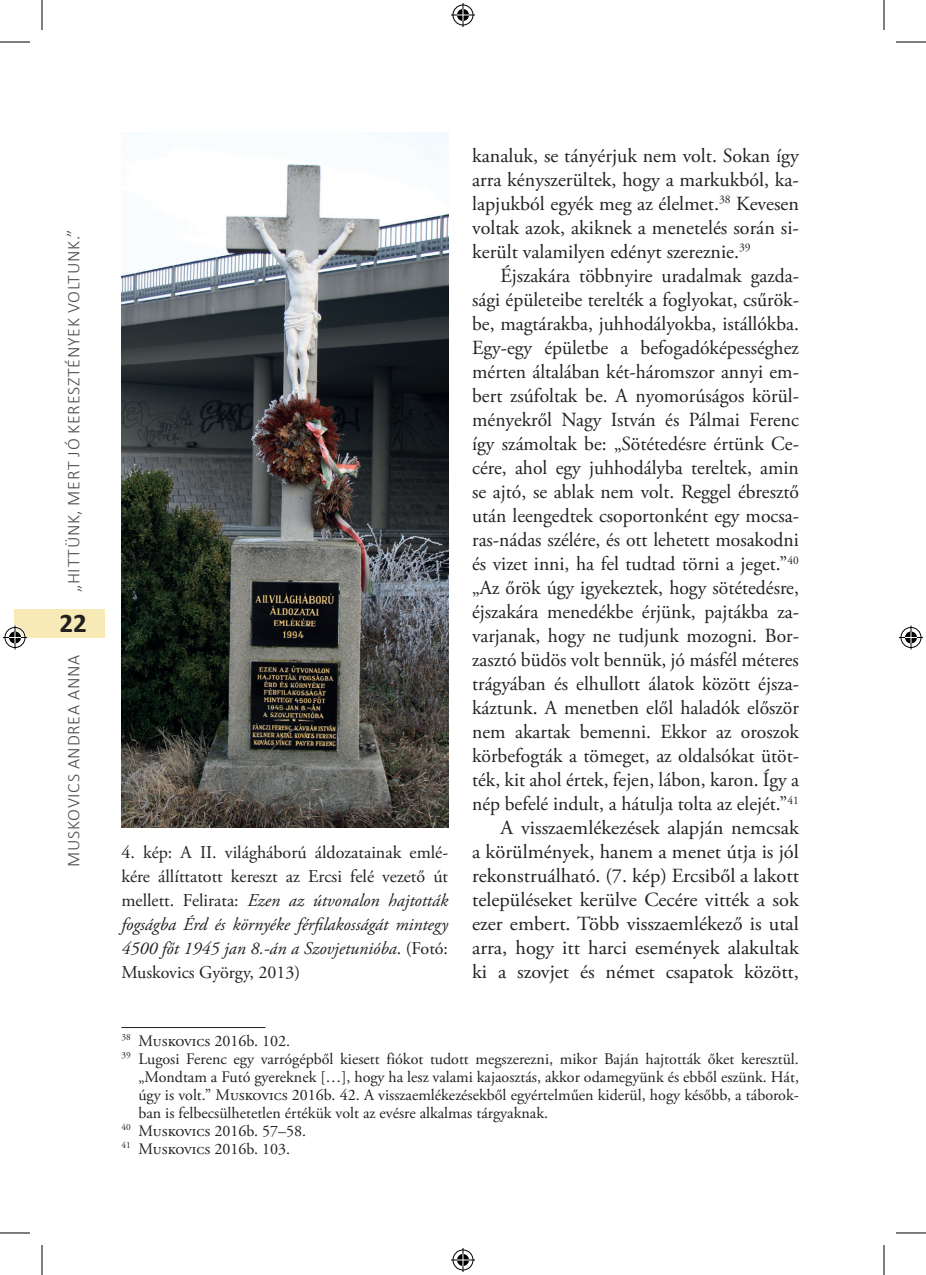
<style>
.page{position:relative;width:926px;height:1275px;background:#fff}
.page>*{position:absolute;margin:0;border:0;box-sizing:border-box;transform-origin:0 0}
.t1{font:700 27px "Calibri";color:#231f20}
.t2{font:20px/24px "Adobe Garamond Pro";color:#231f20;text-align:justify}
.t3{font:18px/24px "Adobe Garamond Pro";color:#231f20;text-align:justify}
.t4{font:300 18px "Calibri";letter-spacing:.04em;color:#4b4c4d}
.t5{font:16px "Adobe Garamond Pro";color:#231f20}
.s1{font-style:italic}
</style>
<div class="page">
<div style="left:14px;top:609px;width:90px;height:28px;background:#f7eab7"></div>
<img style="left:121px;top:133px;width:327px;height:694px">
<hr style="left:121px;top:1027px;width:144px;height:1px;background:#231f20">
<hr style="left:0;top:42px;width:30px;height:1px;background:#000">
<hr style="left:896px;top:42px;width:30px;height:1px;background:#000">
<hr style="left:0;top:1232px;width:30px;height:1px;background:#000">
<hr style="left:896px;top:1232px;width:30px;height:1px;background:#000">
<hr style="left:42px;top:0;width:1px;height:30px;background:#000">
<hr style="left:42px;top:1245px;width:1px;height:30px;background:#000">
<hr style="left:884px;top:0;width:1px;height:30px;background:#000">
<hr style="left:884px;top:1245px;width:1px;height:30px;background:#000">
<svg style="left:451px;top:3px;width:24px;height:24px"></svg>
<svg style="left:451px;top:1248px;width:24px;height:24px"></svg>
<svg style="left:3px;top:625px;width:24px;height:24px"></svg>
<svg style="left:899px;top:625px;width:24px;height:24px"></svg>
<p class="t4" style="left:62px;top:592px;width:364px;rotate:-90deg">„HITTÜNK, MERT JÓ KERESZTÉNYEK VOLTUNK.”</p>
<h1 class="t1" style="left:59px;top:604px;width:29px">22</h1>
<p class="t4" style="left:62px;top:866px;width:213px;rotate:-90deg">MUSKOVICS ANDREA ANNA</p>
<p class="t3" style="left:121px;top:841px;width:328px">4. kép: A II. világháború áldozatainak emlé&shy;kére állíttatott kereszt az Ercsi felé vezető út mellett. Felirata: <span class="s1">Ezen az útvonalon hajtották fogságba Érd és környéke férfilakosságát mintegy 4500 főt 1945 jan 8.-án a Szovjetunióba</span>. (Fotó:<br>Muskovics György, 2013)</p>
<p class="t2" style="left:472px;top:144px;width:328px">kanaluk, se tányérjuk nem volt. Sokan így arra kényszerültek, hogy a markukból, ka&shy;lapjukból egyék meg az élelmet.<sup>38</sup> Kevesen voltak azok, akiknek a menetelés során si&shy;került valamilyen edényt szereznie.<sup>39</sup></p>
<p class="t2" style="left:472px;top:264px;width:329px;text-align:right">Éjszakára többnyire uradalmak gazda&shy;sági épületeibe terelték a foglyokat, csűrök&shy;be, magtárakba, juhhodályokba, istállókba.<br>Egy-egy épületbe a befogadóképességhez mérten általában két-háromszor annyi em&shy;bert zsúfoltak be. A nyomorúságos körül&shy;ményekről Nagy István és Pálmai Ferenc így számoltak be: „Sötétedésre értünk Ce&shy;cére, ahol egy juhhodályba tereltek, amin se ajtó, se ablak nem volt. Reggel ébresztő után leengedtek csoportonként egy mocsa&shy;ras-nádas szélére, és ott lehetett mosakodni és vizet inni, ha fel tudtad törni a jeget.”<sup>40 </sup>„Az őrök úgy igyekeztek, hogy sötétedésre, éjszakára menedékbe érjünk, pajtákba za&shy;varjanak, hogy ne tudjunk mozogni. Bor&shy;zasztó büdös volt bennük, jó másfél méteres trágyában és elhullott álatok között éjsza&shy;káztunk. A menetben elől haladók először nem akartak bemenni. Ekkor az oroszok körbefogták a tömeget, az oldalsókat ütöt&shy;ték, kit ahol értek, fejen, lábon, karon. Így a nép befelé indult, a hátulja tolta az elejét.”<sup>41<br></sup>A visszaemlékezések alapján nemcsak<br>a körülmények, hanem a menet útja is jól rekonstruálható. (7. kép) Ercsiből a lakott településeket kerülve Cecére vitték a sok ezer embert. Több visszaemlékező is utal arra, hogy itt harci események alakultak ki a szovjet és német csapatok között,</p>
<p class="t5" style="left:121px;top:1031px;width:170px"><sup>38</sup> Muskovics 2016b. 102.</p>
<p class="t5" style="left:121px;top:1049px;width:679px"><sup>39</sup> Lugosi Ferenc egy varrógépből kiesett fiókot tudott megszerezni, mikor Baján hajtották őket keresztül.</p>
<p class="t5" style="left:138px;top:1067px;width:662px">„Mondtam a Futó gyereknek […], hogy ha lesz valami kajaosztás, akkor odamegyünk és ebből eszünk. Hát,</p>
<p class="t5" style="left:138px;top:1085px;width:662px">úgy is volt.” Muskovics 2016b. 42. A visszaemlékezésekből egyértelműen kiderül, hogy később, a táborok-</p>
<p class="t5" style="left:138px;top:1103px;width:411px">ban is felbecsülhetetlen értékük volt az evésre alkalmas tárgyaknak.</p>
<p class="t5" style="left:121px;top:1121px;width:186px"><sup>40</sup> Muskovics 2016b. 57–58.</p>
<p class="t5" style="left:121px;top:1139px;width:170px"><sup>41</sup> Muskovics 2016b. 103.</p>
</div>
